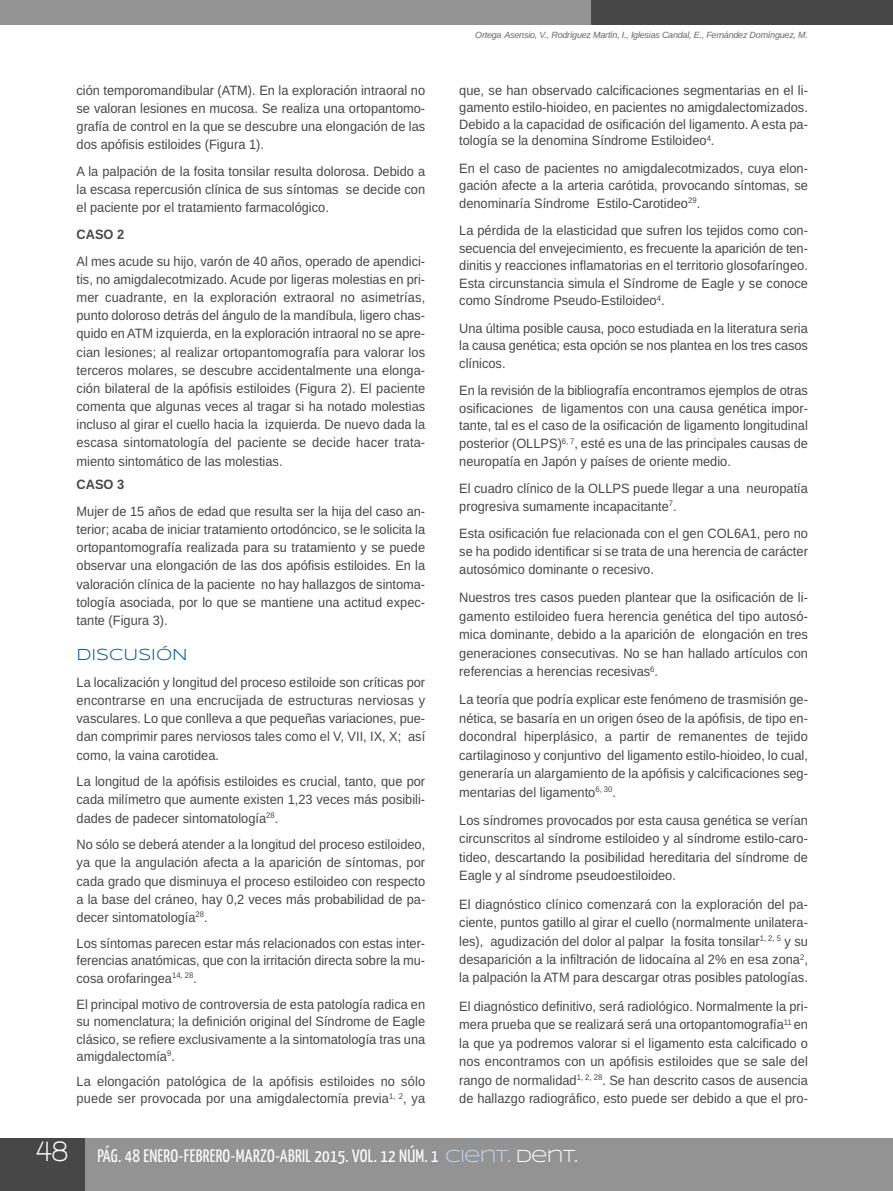
<style>
.page{position:relative;width:893px;height:1191px;background:#fff}
.page>*{position:absolute;margin:0;border:0;box-sizing:border-box;transform-origin:0 0}
.t1{font:18px "Yanone Kaffeesatz";letter-spacing:.015em;color:#fff}
.t2{font:16.5px "Syncopate";color:#005291}
.t3{font:13.5px/18.1px "Arimo";color:#484747;text-align:justify;scale:.95 1}
.t4{font:700 13.5px "Arimo";color:#484747;scale:.95 1}
.t5{font:italic 9px "Arimo";letter-spacing:-.025em;color:#686768}
.s1{font-family:"Walkway";font-weight:700;font-size:30px}
.s2{font-family:"Syncopate";color:#bfd9eb}
.s3{font-family:"Syncopate"}
</style>
<div class="page">
<div style="left:0;top:1138px;width:893px;height:53px;background:#939393"></div>
<div style="left:0;top:0;width:599px;height:25px;background:#939393"></div>
<div style="left:591px;top:0;width:302px;height:25px;background:#484747"></div>
<div style="left:0;top:1138px;width:85px;height:53px;background:#484747"></div>
<p class="t3" style="left:77px;top:81px;width:369px">ción temporomandibular (ATM). En la exploración intraoral no se valoran lesiones en mucosa. Se realiza una ortopantomo&shy;grafía de control en la que se descubre una elongación de las dos apófisis estiloides (Figura 1).</p>
<p class="t3" style="left:77px;top:162px;width:369px">A la palpación de la fosita tonsilar resulta dolorosa. Debido a la escasa repercusión clínica de sus síntomas se decide con el paciente por el tratamiento farmacológico.</p>
<p class="t4" style="left:77px;top:226px;width:52px">CASO 2</p>
<p class="t3" style="left:77px;top:252px;width:369px">Al mes acude su hijo, varón de 40 años, operado de apendici&shy;tis, no amigdalecotmizado. Acude por ligeras molestias en pri&shy;mer cuadrante, en la exploración extraoral no asimetrías, punto doloroso detrás del ángulo de la mandíbula, ligero chas&shy;quido en ATM izquierda, en la exploración intraoral no se apre&shy;cian lesiones; al realizar ortopantomografía para valorar los terceros molares, se descubre accidentalmente una elonga&shy;ción bilateral de la apófisis estiloides (Figura 2). El paciente comenta que algunas veces al tragar si ha notado molestias incluso al girar el cuello hacia la izquierda. De nuevo dada la escasa sintomatología del paciente se decide hacer trata&shy;miento sintomático de las molestias.</p>
<p class="t4" style="left:77px;top:477px;width:52px">CASO 3</p>
<p class="t3" style="left:77px;top:502px;width:369px">Mujer de 15 años de edad que resulta ser la hija del caso an&shy;terior; acaba de iniciar tratamiento ortodóncico, se le solicita la ortopantomografía realizada para su tratamiento y se puede observar una elongación de las dos apófisis estiloides. En la valoración clínica de la paciente no hay hallazgos de sintoma&shy;tología asociada, por lo que se mantiene una actitud expec&shy;tante (Figura 3).</p>
<p class="t2" style="left:77px;top:645px;width:113px">DISCUSIÓN</p>
<p class="t3" style="left:77px;top:673px;width:369px">La localización y longitud del proceso estiloide son críticas por encontrarse en una encrucijada de estructuras nerviosas y vasculares. Lo que conlleva a que pequeñas variaciones, pue&shy;dan comprimir pares nerviosos tales como el V, VII, IX, X; así como, la vaina carotidea.</p>
<p class="t3" style="left:77px;top:772px;width:369px">La longitud de la apófisis estiloides es crucial, tanto, que por cada milímetro que aumente existen 1,23 veces más posibili&shy;dades de padecer sintomatología<sup>28</sup>.</p>
<p class="t3" style="left:77px;top:835px;width:369px">No sólo se deberá atender a la longitud del proceso estiloideo, ya que la angulación afecta a la aparición de síntomas, por cada grado que disminuya el proceso estiloideo con respecto a la base del cráneo, hay 0,2 veces más probabilidad de pa&shy;decer sintomatología<sup>28</sup>.</p>
<p class="t3" style="left:77px;top:934px;width:369px;line-height:17.4px">Los síntomas parecen estar más relacionados con estas inter&shy;ferencias anatómicas, que con la irritación directa sobre la mu&shy;cosa orofaringea<sup>14,</sup> <sup>28</sup>.</p>
<p class="t3" style="left:77px;top:995px;width:369px;line-height:17.4px">El principal motivo de controversia de esta patología radica en su nomenclatura; la definición original del Síndrome de Eagle clásico, se refiere exclusivamente a la sintomatología tras una amigdalectomía<sup>9</sup>.</p>
<p class="t3" style="left:77px;top:1073px;width:369px;line-height:16.8px">La elongación patológica de la apófisis estiloides no sólo puede ser provocada por una amigdalectomía previa<sup>1,</sup> <sup>2</sup>, ya</p>
<p class="t5" style="left:475px;top:30px;width:334px">Ortega Asensio, V., Rodríguez Martín, I., Iglesias Candal, E., Fernández Domínguez, M.</p>
<p class="t3" style="left:459px;top:82px;width:369px;line-height:16.8px">que, se han observado calcificaciones segmentarias en el li&shy;gamento estilo-hioideo, en pacientes no amigdalectomizados.<br>Debido a la capacidad de osificación del ligamento. A esta pa&shy;tología se la denomina Síndrome Estiloideo<sup>4</sup>.</p>
<p class="t3" style="left:459px;top:159px;width:369px;line-height:17.5px">En el caso de pacientes no amigdalecotmizados, cuya elon&shy;gación afecte a la arteria carótida, provocando síntomas, se denominaría Síndrome Estilo-Carotideo<sup>29</sup>.</p>
<p class="t3" style="left:459px;top:222px;width:369px;line-height:17.5px">La pérdida de la elasticidad que sufren los tejidos como con&shy;secuencia del envejecimiento, es frecuente la aparición de ten&shy;dinitis y reacciones inflamatorias en el territorio glosofaríngeo.<br>Esta circunstancia simula el Síndrome de Eagle y se conoce como Síndrome Pseudo-Estiloideo<sup>4</sup>.</p>
<p class="t3" style="left:459px;top:319px;width:369px;line-height:17.5px">una última posible causa, poco estudiada en la literatura seria la causa genética; esta opción se nos plantea en los tres casos clínicos.</p>
<p class="t3" style="left:459px;top:382px;width:369px;line-height:17.5px">En la revisión de la bibliografía encontramos ejemplos de otras osificaciones de ligamentos con una causa genética impor&shy;tante, tal es el caso de la osificación de ligamento longitudinal posterior (OLLPS)<sup>6,</sup> <sup>7</sup>, esté es una de las principales causas de neuropatía en Japón y países de oriente medio.</p>
<p class="t3" style="left:459px;top:479px;width:369px;line-height:17.5px">El cuadro clínico de la OLLPS puede llegar a una neuropatía progresiva sumamente incapacitante<sup>7</sup>.</p>
<p class="t3" style="left:459px;top:524px;width:369px">Esta osificación fue relacionada con el gen COL6A1, pero no se ha podido identificar si se trata de una herencia de carácter autosómico dominante o recesivo.</p>
<p class="t3" style="left:459px;top:588px;width:369px">Nuestros tres casos pueden plantear que la osificación de li&shy;gamento estiloideo fuera herencia genética del tipo autosó&shy;mica dominante, debido a la aparición de elongación en tres generaciones consecutivas. No se han hallado artículos con referencias a herencias recesivas<sup>6</sup>.</p>
<p class="t3" style="left:459px;top:690px;width:369px">La teoría que podría explicar este fenómeno de trasmisión ge&shy;nética, se basaría en un origen óseo de la apófisis, de tipo en&shy;docondral hiperplásico, a partir de remanentes de tejido cartilaginoso y conjuntivo del ligamento estilo-hioideo, lo cual, generaría un alargamiento de la apófisis y calcificaciones seg&shy;mentarias del ligamento<sup>6,</sup> <sup>30</sup>.</p>
<p class="t3" style="left:459px;top:811px;width:369px">Los síndromes provocados por esta causa genética se verían circunscritos al síndrome estiloideo y al síndrome estilo-caro&shy;tideo, descartando la posibilidad hereditaria del síndrome de Eagle y al síndrome pseudoestiloideo.</p>
<p class="t3" style="left:459px;top:894px;width:369px">El diagnóstico clínico comenzará con la exploración del pa&shy;ciente, puntos gatillo al girar el cuello (normalmente unilatera&shy;les), agudización del dolor al palpar la fosita tonsilar<sup>1,</sup> <sup>2,</sup> <sup>5</sup> y su desaparición a la infiltración de lidocaína al 2% en esa zona<sup>2</sup>, la palpación la ATM para descargar otras posibles patologías.</p>
<p class="t3" style="left:459px;top:997px;width:369px">El diagnóstico definitivo, será radiológico. Normalmente la pri&shy;mera prueba que se realizará será una ortopantomografía<sup>11</sup> en la que ya podremos valorar si el ligamento esta calcificado o nos encontramos con un apófisis estiloides que se sale del rango de normalidad<sup>1,</sup> <sup>2,</sup> <sup>28</sup>. Se han descrito casos de ausencia de hallazgo radiográfico, esto puede ser debido a que el pro-</p>
<h1 class="t1" style="left:36px;top:1144px;width:543px"><span class="s1">48</span> PÁG. 48 ENERO-FEBRERO-MARZO-ABRIL 2015. VOL. 12 NÚM. 1 <span class="s2">CIENT.</span> <span class="s3">DENT.</span></h1>
</div>
